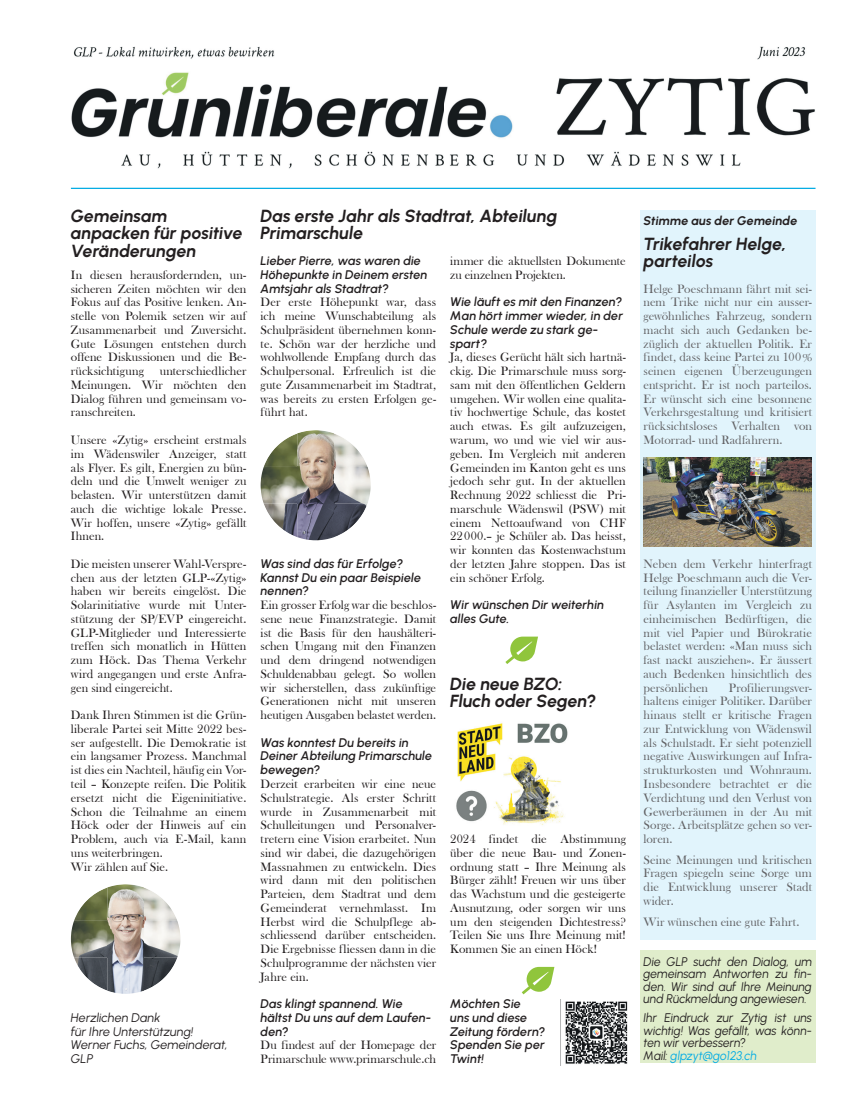
<style>
.page{position:relative;width:851px;height:1117px;background:#fff}
.page>*{position:absolute;margin:0;border:0;box-sizing:border-box;transform-origin:0 0}
.t1{font:italic 700 17.5px/17.5px "Urbanist";color:#231f20}
.t2{font:12.5px/13.8px "Bask Old Face";letter-spacing:.005em;color:#231f20;text-align:justify}
.t3{font:12.5px/13.8px "Bask Old Face";color:#636366;text-align:justify}
.t4{font:italic 600 12.5px/13.8px "Urbanist";letter-spacing:.005em;color:#231f20}
.t5{font:italic 12.5px/12.5px "Urbanist";letter-spacing:.005em;color:#231f20;text-align:justify;scale:.95 1}
.t6{font:italic 12.5px/13.8px "Urbanist";letter-spacing:.005em;color:#231f20}
.t7{font:italic 700 12.5px "Urbanist";letter-spacing:.005em;color:#231f20}
.s1{color:#03ace4}
</style>
<div class="page">
<img style="left:71px;top:46px;width:744px;height:123px">
<img style="left:74px;top:888px;width:33px;height:32px">
<img style="left:107px;top:884px;width:37px;height:36px">
<img style="left:144px;top:888px;width:33px;height:32px">
<img style="left:71px;top:920px;width:109px;height:37px">
<img style="left:74px;top:957px;width:33px;height:33px">
<img style="left:107px;top:957px;width:37px;height:36px">
<img style="left:144px;top:957px;width:33px;height:33px">
<hr style="left:71px;top:188px;width:744px;height:1px;background:#03ace4">
<svg style="left:505px;top:636px;width:33px;height:28px"></svg>
<img style="left:264px;top:433px;width:33px;height:34px">
<img style="left:297px;top:430px;width:37px;height:37px">
<img style="left:334px;top:433px;width:33px;height:34px">
<img style="left:260px;top:467px;width:110px;height:36px">
<img style="left:264px;top:503px;width:33px;height:34px">
<img style="left:297px;top:503px;width:37px;height:37px">
<img style="left:334px;top:503px;width:33px;height:34px">
<div style="left:640px;top:210px;width:175px;height:729px;background:#e1f4fc"></div>
<div style="left:640px;top:950px;width:175px;height:112px;background:#e0edcb"></div>
<img style="left:560px;top:999px;width:68px;height:66px">
<svg style="left:521px;top:966px;width:33px;height:28px"></svg>
<img style="left:456px;top:723px;width:112px;height:102px">
<img style="left:643px;top:457px;width:168px;height:89px">
<h1 class="t1" style="left:71px;top:206px;width:173px">Gemeinsam anpacken für positive<br>Veränderungen</h1>
<p class="t2" style="left:71px;top:268px;width:177px">In diesen herausfordernden, un&shy;sicheren Zeiten möchten wir den Fokus auf das Positive lenken. An&shy;stelle von Polemik setzen wir auf Zusammenarbeit und Zuversicht.<br>Gute Lösungen entstehen durch offene Diskussionen und die Be&shy;rücksichtigung</p>
<p class="t2" style="left:71px;top:364px;width:177px;text-indent:89px">unterschiedlicher Meinungen. Wir möchten den Dialog führen und gemeinsam vo&shy;ranschreiten.</p>
<p class="t2" style="left:71px;top:433px;width:177px">Unsere «Zytig» erscheint erstmals im Wädenswiler Anzeiger, statt als Flyer. Es gilt, Energien zu bün&shy;deln und die Umwelt weniger zu be lasten. Wir unterstützen damit auch die wichtige lokale Presse.<br>Wir hoffen, unsere «Zytig» gefällt Ihnen.</p>
<p class="t2" style="left:71px;top:557px;width:177px">Die meisten unserer Wahl-Verspre&shy;chen aus der letzten GLP-«Zytig» haben wir bereits eingelöst. Die Solarinitiative wurde mit Unter&shy;stützung der SP/EVP eingereicht.<br>GLP-Mitglieder und Interessierte treffen sich monatlich in Hütten zum Höck. Das Thema Verkehr wird angegangen und erste Anfra&shy;gen sind eingereicht.</p>
<p class="t2" style="left:71px;top:708px;width:177px;text-align:left">Dank Ihren Stimmen ist die Grün&shy;liberale Partei seit Mitte 2022 bes&shy;ser aufgestellt. Die Demokratie ist ein langsamer Prozess. Manchmal ist dies ein Nachteil, häufig ein Vor&shy;teil – Konzepte reifen. Die Politik ersetzt nicht die Eigeninitiative.<br>Schon die Teilnahme an einem<br>Höck oder der Hinweis auf ein<br>Problem, auch via E-Mail, kann uns weiterbringen.<br>Wir zählen auf Sie.</p>
<p class="t6" style="left:71px;top:1010px;width:158px">Herzlichen Dank<br>für Ihre Unterstützung!<br>Werner Fuchs, Gemeinderat,<br>GLP</p>
<h1 class="t1" style="left:260px;top:206px;width:298px">Das erste Jahr als Stadtrat, Abteilung<br>Primarschule</h1>
<p class="t4" style="left:260px;top:253px;width:168px">Lieber Pierre, was waren die<br>Höhepunkte in Deinem ersten<br>Amtsjahr als Stadtrat?</p>
<p class="t2" style="left:260px;top:295px;width:177px">Der erste Höhepunkt war, dass ich meine Wunschabteilung als Schulpräsident übernehmen konn&shy;te. Schön war der herzliche und wohlwollende Empfang durch das Schulpersonal. Erfreulich ist die gute Zusammenarbeit im Stadtrat, was bereits zu ersten Erfolgen ge&shy;führt hat.</p>
<p class="t2" style="left:450px;top:254px;width:177px">immer die aktuellsten Dokumente zu einzelnen Projekten.</p>
<p class="t4" style="left:450px;top:295px;width:174px">Wie läuft es mit den Finanzen?<br>Man hört immer wieder, in der<br>Schule werde zu stark ge&shy;spart?</p>
<p class="t2" style="left:450px;top:350px;width:177px">Ja, dieses Gerücht hält sich hartnä&shy;ckig. Die Primarschule muss sorg&shy;sam mit den öffentlichen Geldern umgehen. Wir wollen eine qualita&shy;tiv hochwertige Schule, das kostet auch etwas. Es gilt aufzuzeigen, warum, wo und wie viel wir aus&shy;geben. Im Vergleich mit anderen Gemeinden im Kanton geht es uns jedoch sehr gut. In der aktuellen Rechnung 2022 schliesst die Pri&shy;marschule Wädenswil (PSW) mit einem Nettoaufwand von CHF 22 000.– je Schüler ab. Das heisst, wir konnten das Kostenwachstum der letzten Jahre stoppen. Das ist ein schöner Erfolg.</p>
<p class="t4" style="left:450px;top:597px;width:155px">Wir wünschen Dir weiterhin alles Gute.</p>
<p class="t4" style="left:260px;top:556px;width:162px">Was sind das für Erfolge?<br>Kannst Du ein paar Beispiele nennen?</p>
<p class="t2" style="left:260px;top:598px;width:177px">Ein grosser Erfolg war die beschlos&shy;sene neue Finanzstrategie. Damit ist die Basis für den haushälteri&shy;schen Umgang mit den Finanzen und dem dringend notwendigen Schuldenabbau gelegt. So wollen wir sicherstellen, dass zukünftige Generationen nicht mit unseren heutigen Ausgaben belastet werden.</p>
<p class="t4" style="left:260px;top:735px;width:173px">Was konntest Du bereits in<br>Deiner Abteilung Primarschule bewegen?</p>
<p class="t2" style="left:260px;top:777px;width:177px">Derzeit erarbeiten wir eine neue Schulstrategie. Als erster Schritt wurde in Zusammenarbeit mit Schulleitungen und Personalver&shy;tretern eine Vision erarbeitet. Nun sind wir dabei, die dazugehörigen Massnahmen zu entwickeln. Dies wird dann mit den politischen Parteien, dem Stadtrat und dem Gemeinderat vernehmlasst. Im Herbst wird die Schulpflege ab&shy;schliessend darüber entscheiden.<br>Die Ergebnisse fliessen dann in die Schulprogramme der nächsten vier Jahre ein.</p>
<p class="t4" style="left:260px;top:996px;width:172px">Das klingt spannend. Wie hältst Du uns auf dem Laufen&shy;den?</p>
<p class="t2" style="left:260px;top:1038px;width:177px">Du findest auf der Homepage der<br>Primarschule www.primarschule.ch</p>
<h1 class="t1" style="left:450px;top:674px;width:147px">Die neue BZO:<br>Fluch oder Segen?</h1>
<p class="t2" style="left:450px;top:832px;width:177px">2024 findet die Abstimmung über die neue Bau- und Zonen&shy;ordnung statt – Ihre Meinung als Bürger zählt! Freuen wir uns über das Wachstum und die gesteigerte Ausnutzung, oder sorgen wir uns um den steigenden Dichtestress?<br>Teilen Sie uns Ihre Meinung mit!<br>Kommen Sie an einen Höck!</p>
<p class="t4" style="left:450px;top:996px;width:96px">Möchten Sie<br>uns und diese<br>Zeitung fördern?<br>Spenden Sie per<br>Twint!</p>
<p class="t7" style="left:643px;top:212px;width:155px">Stimme aus der Gemeinde</p>
<h1 class="t1" style="left:643px;top:234px;width:144px">Trikefahrer Helge, parteilos</h1>
<p class="t3" style="left:643px;top:282px;width:170px">Helge Poeschmann fährt mit sei&shy;nem Trike nicht nur ein ausser&shy;gewöhnliches Fahrzeug, sondern macht sich auch Gedanken be&shy;züglich der aktuellen Politik. Er findet, dass keine Partei zu 100 % seinen eigenen Überzeugungen entspricht. Er ist noch parteilos.<br>Er wünscht sich eine besonnene Verkehrsgestaltung und kritisiert rücksichtsloses Verhalten von Motorrad- und Radfahrern.</p>
<p class="t3" style="left:643px;top:557px;width:170px">Neben dem Verkehr hinterfragt Helge Poeschmann auch die Ver&shy;teilung finanzieller Unterstützung für Asylanten im Vergleich zu einheimischen Bedürftigen, die mit viel Papier und Bürokratie belastet werden: «Man muss sich fast nackt ausziehen». Er äussert auch Bedenken hinsichtlich des persönlichen</p>
<p class="t3" style="left:643px;top:680px;width:170px;text-indent:85px">Profilierungsver&shy;haltens einiger Politiker. Darüber hinaus stellt er kritische Fragen zur Entwicklung von Wädenswil als Schulstadt. Er sieht potenziell negative Auswirkungen auf Infra&shy;strukturkosten und Wohnraum.<br>Insbesondere betrachtet er die Verdichtung und den Verlust von Gewerberäumen in der Au mit Sorge. Arbeitsplätze gehen so ver&shy;loren.</p>
<p class="t3" style="left:643px;top:852px;width:170px">Seine Meinungen und kritischen Fragen spiegeln seine Sorge um die Entwicklung unserer Stadt wider.</p>
<p class="t3" style="left:643px;top:914px;width:157px">Wir wünschen eine gute Fahrt.</p>
<p class="t5" style="left:643px;top:954px;width:179px">Die GLP sucht den Dialog, um gemeinsam Antworten zu fin&shy;den. Wir sind auf Ihre Meinung und Rückmeldung angewiesen.</p>
<p class="t5" style="left:643px;top:1010px;width:179px;text-align:left">Ihr Eindruck zur Zytig ist uns wichtig! Was gefällt, was könn&shy;ten wir verbessern?<br>Mail: <span class="s1">glpzyt@go123.ch</span></p>
</div>
